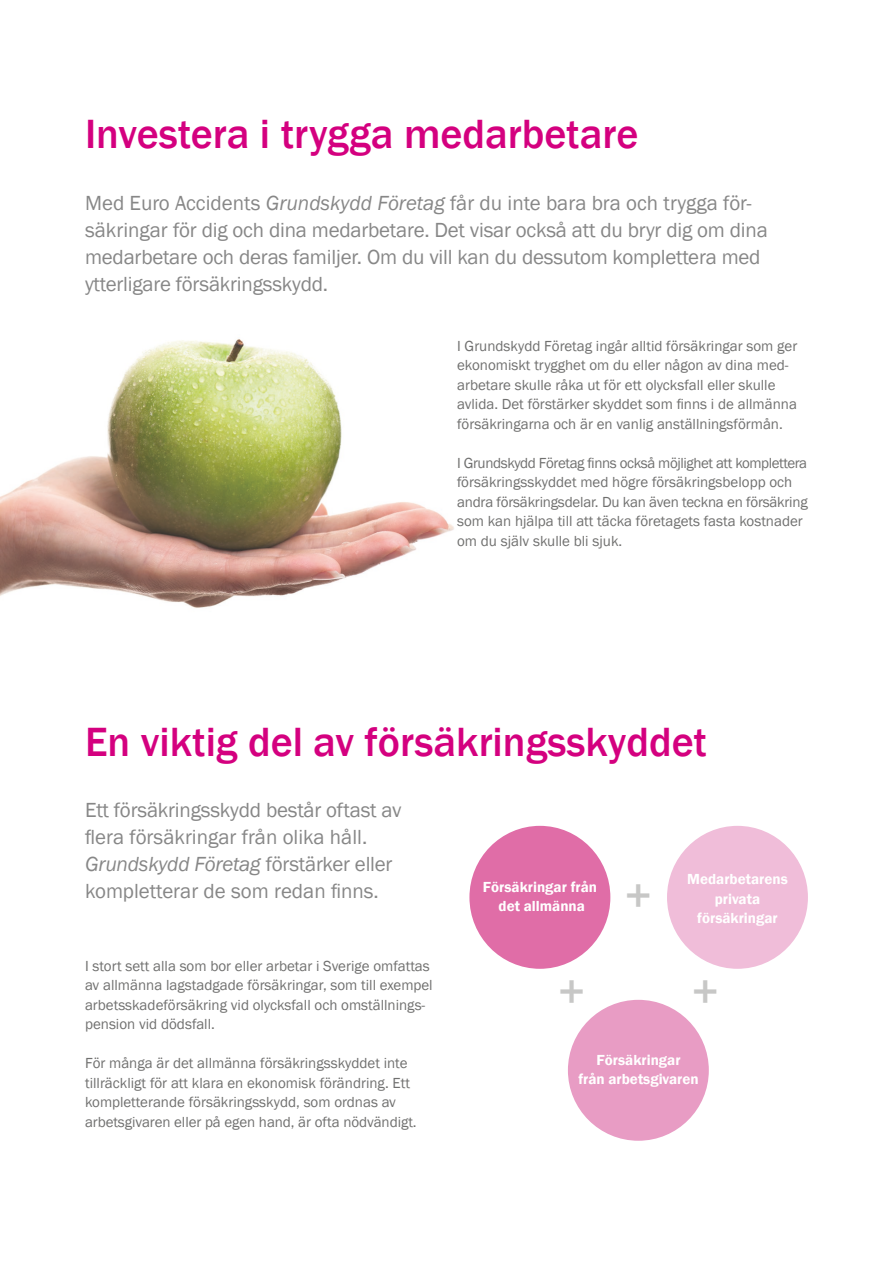
<style>
.page{position:relative;width:893px;height:1263px;background:#fff}
.page>*{position:absolute;margin:0;border:0;box-sizing:border-box;transform-origin:0 0}
.Ingresss{font:500 45px "Franklin Gothic";color:#c7c7c6}
.Rubrik{font:500 42px "Franklin Gothic";color:#d4007f}
.Ingresss-2{font:21px/27px "Franklin Gothic";letter-spacing:-.01em;color:#878787}
.Rubrik-2{font:21px/27px "Franklin Gothic";color:#878787}
.Brödtext{font:15px/19.5px "Franklin Gothic";color:#70706f}
.t1{font:600 15px/19.5px "Franklin Gothic";color:#fff;text-align:center}
.s1{font-style:italic}
</style>
<div class="page">
<div style="left:568px;top:1000px;width:141px;height:141px;background:#e89cc4;border-radius:50%"></div>
<img style="left:0;top:339px;width:454px;height:269px">
<div style="left:469px;top:826px;width:141px;height:143px;background:#e06da7;border-radius:50%"></div>
<div style="left:667px;top:826px;width:141px;height:143px;background:#f0bdd9;border-radius:50%"></div>
<p class="Rubrik" style="left:85px;top:108px;width:555px">Investera i trygga medarbetare</p>
<p class="Ingresss-2" style="left:85px;top:189px;width:684px">Med Euro Accidents <span class="s1">Grundskydd Företag</span> får du inte bara bra och trygga för&shy;säkringar för dig och dina medarbetare. Det visar också att du bryr dig om dina medarbetare och deras familjer. Om du vill kan du dessutom komplettera med ytterligare försäkringsskydd.</p>
<p class="Brödtext" style="left:457px;top:336px;width:342px">I Grundskydd Företag ingår alltid försäkringar som ger ekonomiskt trygghet om du eller någon av dina med&shy;arbetare skulle råka ut för ett olycksfall eller skulle avlida. Det förstärker skyddet som finns i de allmänna försäkringarna och är en vanlig anställningsförmån.</p>
<p class="Brödtext" style="left:457px;top:453px;width:352px">I Grundskydd Företag finns också möjlighet att komplettera försäkringsskyddet med högre försäkringsbelopp och andra försäkringsdelar. Du kan även teckna en försäkring som kan hjälpa till att täcka företagets fasta kostnader om du själv skulle bli sjuk.</p>
<p class="Rubrik" style="left:85px;top:716px;width:623px">En viktig del av försäkringsskyddet</p>
<p class="Rubrik-2" style="left:85px;top:797px;width:318px">Ett försäkringsskydd består oftast av flera försäkringar från olika håll.<br><span class="s1">Grundskydd Företag</span> förstärker eller kompletterar de som redan finns.</p>
<p class="t1" style="left:687px;top:870px;width:102px">Medarbetarens privata</p>
<p class="t1" style="left:697px;top:909px;width:82px">försäkringar</p>
<p class="t1" style="left:483px;top:877px;width:116px">Försäkringar från</p>
<p class="t1" style="left:499px;top:897px;width:88px">det allmänna</p>
<p class="Ingresss" style="left:625px;top:868px;width:28px">+</p>
<p class="Brödtext" style="left:85px;top:956px;width:349px">I stort sett alla som bor eller arbetar i Sverige omfattas av allmänna lagstadgade försäkringar, som till exempel arbetsskadeförsäkring vid olycksfall och omställnings&shy;pension vid dödsfall.</p>
<p class="Brödtext" style="left:85px;top:1054px;width:333px">För många är det allmänna försäkringsskyddet inte tillräckligt för att klara en ekonomisk förändring. Ett kompletterande försäkringsskydd, som ordnas av arbetsgivaren eller på egen hand, är ofta nödvändigt.</p>
<p class="Ingresss" style="left:558px;top:964px;width:28px">+</p>
<p class="Ingresss" style="left:692px;top:964px;width:28px">+</p>
<p class="t1" style="left:578px;top:1050px;width:122px">Försäkringar<br>från arbetsgivaren</p>
</div>
